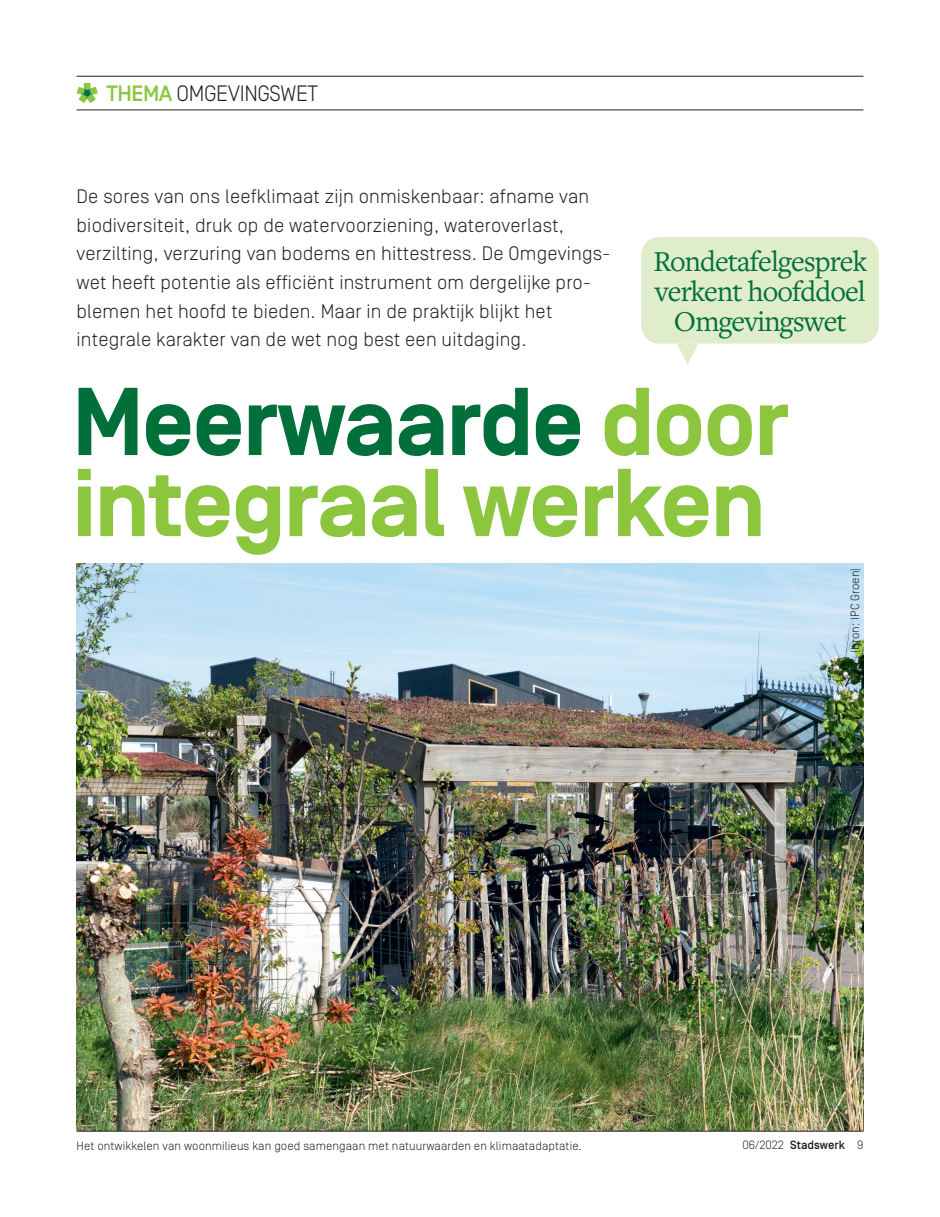
<style>
.page{position:relative;width:940px;height:1217px;background:#fff}
.page>*{position:absolute;margin:0;border:0;box-sizing:border-box;transform-origin:0 0}
.t1{font:700 96px/81px "Simplon BP";letter-spacing:-.02em;color:#8bc63e}
.t2{font:30px/30px "Freight Text Pro";letter-spacing:-.03em;color:#006f3a;text-align:center}
.t3{font:300 22.2px "Simplon BP";letter-spacing:-.02em;color:#231f20}
.t4{font:300 19.5px/28.5px "Simplon BP";letter-spacing:.01em;color:#231f20}
.t5{font:300 12px "Simplon BP";letter-spacing:.01em;color:#231f20}
.t6{font:500 12px "Simplon BP";color:#231f20}
.s1{font-weight:500;color:#8bc63e}
.s2{color:#006f3a}
.s3{font-weight:300}
</style>
<div class="page">
<hr style="left:77px;top:109px;width:786px;height:1px;background:#231f20">
<hr style="left:77px;top:76px;width:786px;height:1px;background:#231f20">
<div style="left:641px;top:237px;width:238px;height:106px;background:#dfedcb;border-radius:18px"></div>
<svg style="left:677px;top:343px;width:21px;height:22px"></svg>
<img style="left:77px;top:563px;width:786px;height:567px">
<svg style="left:77px;top:83px;width:21px;height:20px"></svg>
<hr style="left:77px;top:1130px;width:786px;height:1px;background:#231f20">
<p class="t3" style="left:106px;top:81px;width:213px"><span class="s1">THEMA</span> OMGEVINGSWET</p>
<p class="t4" style="left:77px;top:182px;width:535px">De sores van ons leefklimaat zijn onmiskenbaar: afname van biodiversiteit, druk op de watervoorziening, wateroverlast, verzilting, verzuring van bodems en hittestress. De Omgevings&shy;wet heeft potentie als efficiënt instrument om dergelijke pro&shy;blemen het hoofd te bieden. Maar in de praktijk blijkt het integrale karakter van de wet nog best een uitdaging.</p>
<h2 class="t2" style="left:653px;top:245px;width:215px">Rondetafelgesprek verkent hoofddoel<br>Omgevingswet</h2>
<h1 class="t1" style="left:72px;top:385px;width:718px"><span class="s2">Meerwaarde</span> door integraal werken</h1>
<p class="t5" style="left:848px;top:652px;width:87px;rotate:-90deg">(bron: IPC Groen)</p>
<p class="t5" style="left:77px;top:1138px;width:507px">Het ontwikkelen van woonmilieus kan goed samengaan met natuurwaarden en klimaatadaptatie.</p>
<p class="t6" style="left:742px;top:1137px;width:122px"><span class="s3">06/2022</span> Stadswerk <span class="s3">9</span></p>
</div>
